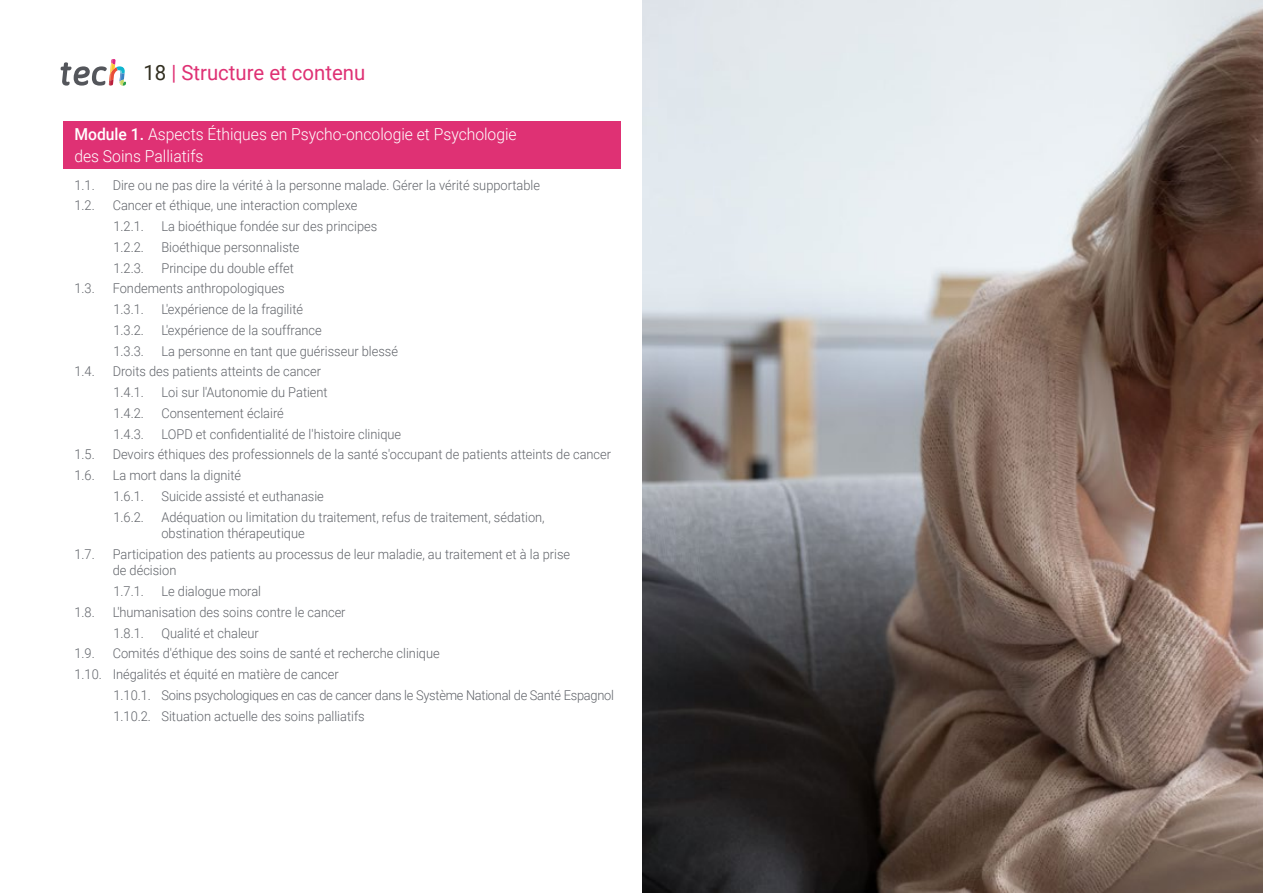
<style>
.page{position:relative;width:1263px;height:893px;background:#fff}
.page>*{position:absolute;margin:0;border:0;box-sizing:border-box;transform-origin:0 0}
.t1{font:21px "Roboto";color:#df3174}
.t2{font:300 16.5px/22.5px "Roboto";color:#fff;scale:.95 1}
.t3{font:300 13.5px/20.7px "Roboto";color:#61646a;scale:.95 1}
.t4{font:300 13.5px/20.7px "Roboto";letter-spacing:-.02em;color:#61646a;scale:.95 1}
.s1{color:#312e20}
.s2{font-weight:500}
</style>
<div class="page">
<div style="left:63px;top:121px;width:558px;height:48px;background:#df3174"></div>
<svg style="left:61px;top:59px;width:65px;height:27px"></svg>
<img style="left:642px;top:0;width:621px;height:893px">
<h1 class="t1" style="left:144px;top:57px;width:223px"><span class="s1">18</span> | Structure et contenu</h1>
<p class="t2" style="left:74px;top:122px;width:467px"><span class="s2">Module 1.</span> Aspects Éthiques en Psycho-oncologie et Psychologie des Soins Palliatifs</p>
<p class="t3" style="left:74px;top:174px;width:23px">1.1.</p>
<p class="t3" style="left:113px;top:174px;width:451px">Dire ou ne pas dire la vérité à la personne malade. Gérer la vérité supportable</p>
<p class="t3" style="left:74px;top:195px;width:23px">1.2.</p>
<p class="t3" style="left:113px;top:195px;width:259px">Cancer et éthique, une interaction complexe<br>1.2.1.</p>
<p class="t3" style="left:161px;top:215px;width:229px">La bioéthique fondée sur des principes</p>
<p class="t3" style="left:113px;top:236px;width:34px">1.2.2.</p>
<p class="t3" style="left:161px;top:236px;width:147px">Bioéthique personnaliste</p>
<p class="t3" style="left:113px;top:257px;width:34px">1.2.3.</p>
<p class="t3" style="left:161px;top:257px;width:141px">Principe du double effet</p>
<p class="t3" style="left:74px;top:278px;width:23px">1.3.</p>
<p class="t3" style="left:113px;top:278px;width:182px">Fondements anthropologiques<br>1.3.1.</p>
<p class="t3" style="left:161px;top:298px;width:151px">L'expérience de la fragilité</p>
<p class="t3" style="left:113px;top:319px;width:34px">1.3.2.</p>
<p class="t3" style="left:161px;top:319px;width:170px">L'expérience de la souffrance</p>
<p class="t3" style="left:113px;top:340px;width:34px">1.3.3.</p>
<p class="t3" style="left:161px;top:340px;width:251px">La personne en tant que guérisseur blessé</p>
<p class="t3" style="left:74px;top:361px;width:23px">1.4.</p>
<p class="t3" style="left:113px;top:361px;width:221px">Droits des patients atteints de cancer<br>1.4.1.</p>
<p class="t3" style="left:161px;top:381px;width:177px">Loi sur l'Autonomie du Patient</p>
<p class="t3" style="left:113px;top:402px;width:34px">1.4.2.</p>
<p class="t3" style="left:161px;top:402px;width:130px">Consentement éclairé</p>
<p class="t3" style="left:113px;top:423px;width:34px">1.4.3.</p>
<p class="t3" style="left:161px;top:423px;width:254px">LOPD et confidentialité de l'histoire clinique</p>
<p class="t3" style="left:74px;top:444px;width:23px">1.5.</p>
<p class="t3" style="left:113px;top:444px;width:526px">Devoirs éthiques des professionnels de la santé s'occupant de patients atteints de cancer</p>
<p class="t3" style="left:74px;top:464px;width:23px">1.6.</p>
<p class="t3" style="left:113px;top:464px;width:137px">La mort dans la dignité<br>1.6.1.</p>
<p class="t3" style="left:161px;top:485px;width:172px">Suicide assisté et euthanasie</p>
<p class="t3" style="left:113px;top:506px;width:34px">1.6.2.</p>
<p class="t3" style="left:161px;top:508px;width:405px;line-height:16.5px">Adéquation ou limitation du traitement, refus de traitement, sédation, obstination thérapeutique</p>
<p class="t3" style="left:74px;top:543px;width:23px">1.7.</p>
<p class="t3" style="left:113px;top:545px;width:483px;line-height:16.5px">Participation des patients au processus de leur maladie, au traitement et à la prise de décision</p>
<p class="t3" style="left:113px;top:580px;width:34px">1.7.1.</p>
<p class="t3" style="left:161px;top:580px;width:106px">Le dialogue moral</p>
<p class="t3" style="left:74px;top:601px;width:23px">1.8.</p>
<p class="t3" style="left:113px;top:601px;width:247px">L'humanisation des soins contre le cancer<br>1.8.1.</p>
<p class="t3" style="left:161px;top:622px;width:104px">Qualité et chaleur</p>
<p class="t3" style="left:74px;top:643px;width:386px;text-indent:38px">Comités d'éthique des soins de santé et recherche clinique<br>1.10. Inégalités et équité en matière de cancer</p>
<p class="t4" style="left:113px;top:684px;width:528px">1.10.1. Soins psychologiques en cas de cancer dans le Système National de Santé Espagnol<br>1.10.2. Situation actuelle des soins palliatifs</p>
<p class="t3" style="left:74px;top:643px;width:23px">1.9.</p>
</div>
